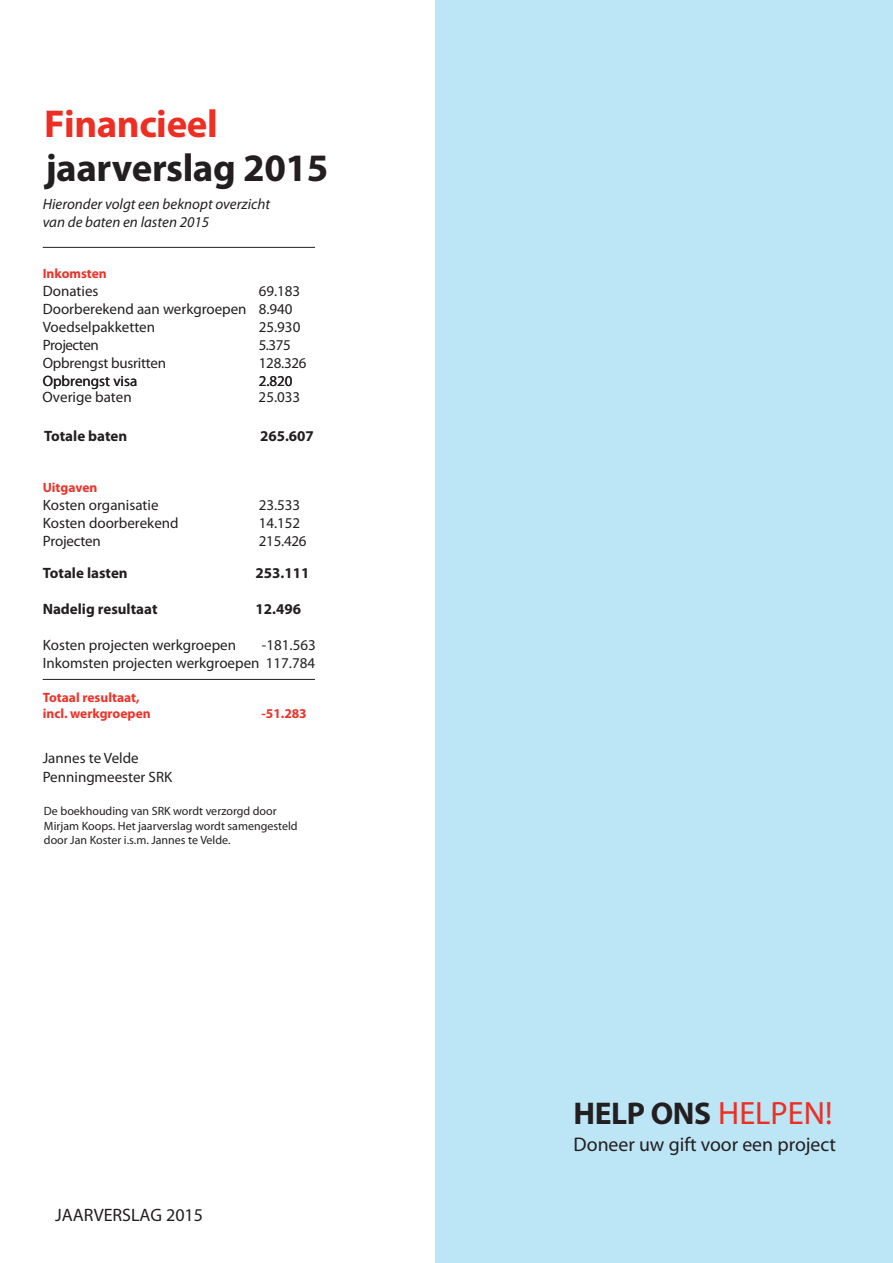
<style>
.page{position:relative;width:893px;height:1263px;background:#fff}
.page>*{position:absolute;margin:0;border:0;box-sizing:border-box;transform-origin:0 0}
.t1{font:700 39px "Myriad Pro";letter-spacing:-.01em;color:#231f20}
.t2{font:700 39px "Myriad Pro";letter-spacing:-.01em;color:#ee2e22}
.t3{font:700 31.5px "Myriad Pro";letter-spacing:-.015em;color:#231f20}
.t4{font:19.8px "Myriad Pro";color:#231f20}
.t5{font:18px "Myriad Pro";color:#231f20}
.t6{font:15px/18px "Myriad Pro";color:#231f20}
.t7{font:700 15px "Myriad Pro";color:#231f20}
.t8{font:italic 15px/18px "Myriad Pro";color:#231f20}
.t9{font:15px "Myriad Pro";letter-spacing:-.03em;color:#231f20}
.t10{font:700 13.5px/16.2px "Myriad Pro";color:#ef3229}
.t11{font:12px/14.4px "Myriad Pro";color:#231f20}
.s1{font-size:22.5px;color:#fff}
.s2{font-weight:400;font-size:32.4px;color:#ee2e22}
</style>
<div class="page">
<div style="left:435px;top:0;width:458px;height:1263px;background:#bce5f6"></div>
<hr style="left:43px;top:247px;width:272px;height:1px;background:#231f20">
<hr style="left:43px;top:679px;width:272px;height:1px;background:#231f20">
<h1 class="t2" style="left:44px;top:99px;width:175px">Financieel</h1>
<h1 class="t1" style="left:46px;top:143px;width:284px">jaarverslag 2015</h1>
<p class="t8" style="left:43px;top:194px;width:229px">Hieronder volgt een beknopt overzicht van de baten en lasten 2015</p>
<p class="t10" style="left:43px;top:264px;width:66px">Inkomsten</p>
<p class="t6" style="left:43px;top:281px;width:57px">Donaties</p>
<p class="t6" style="left:43px;top:281px;width:259px;text-indent:216px">69.183<br>Doorberekend aan werkgroepen 8.940<br>Voedselpakketten</p>
<p class="t6" style="left:259px;top:317px;width:43px">25.930</p>
<p class="t9" style="left:43px;top:335px;width:57px">Projecten</p>
<p class="t6" style="left:259px;top:335px;width:33px">5.375</p>
<p class="t6" style="left:43px;top:388px;width:91px">Overige baten</p>
<p class="t6" style="left:259px;top:388px;width:43px">25.033</p>
<p class="t6" style="left:43px;top:353px;width:125px">Opbrengst busritten</p>
<p class="t6" style="left:259px;top:353px;width:49px">128.326</p>
<p class="t6" style="left:43px;top:371px;width:96px">Opbrengst visa</p>
<p class="t6" style="left:259px;top:371px;width:35px">2.820</p>
<p class="t7" style="left:44px;top:426px;width:85px">Totale baten</p>
<p class="t7" style="left:260px;top:426px;width:55px">265.607</p>
<p class="t10" style="left:43px;top:479px;width:56px">Uitgaven</p>
<p class="t6" style="left:43px;top:496px;width:117px">Kosten organisatie</p>
<p class="t6" style="left:259px;top:496px;width:43px">23.533</p>
<p class="t6" style="left:43px;top:514px;width:137px">Kosten doorberekend</p>
<p class="t6" style="left:259px;top:514px;width:43px">14.152</p>
<p class="t6" style="left:43px;top:532px;width:60px">Projecten</p>
<p class="t6" style="left:259px;top:532px;width:49px">215.426</p>
<p class="t7" style="left:43px;top:563px;width:87px">Totale lasten</p>
<p class="t7" style="left:256px;top:563px;width:55px">253.111</p>
<p class="t7" style="left:43px;top:599px;width:116px">Nadelig resultaat</p>
<p class="t7" style="left:256px;top:599px;width:47px">12.496</p>
<p class="t6" style="left:43px;top:635px;width:195px">Kosten projecten werkgroepen</p>
<p class="t6" style="left:43px;top:635px;width:275px;text-align:right">-181.563<br>Inkomsten projecten werkgroepen 117.784</p>
<p class="t10" style="left:43px;top:689px;width:109px">Totaal resultaat, incl. werkgroepen</p>
<p class="t10" style="left:261px;top:705px;width:47px">-51.283</p>
<p class="t6" style="left:43px;top:749px;width:131px;line-height:18.8px">Jannes te Velde<br>Penningmeester SRK</p>
<p class="t11" style="left:44px;top:804px;width:255px">De boekhouding van SRK wordt verzorgd door<br>Mirjam Koops. Het jaarverslag wordt samengesteld door Jan Koster i.s.m. Jannes te Velde.</p>
<p class="t5" style="left:6px;top:1203px;width:199px"><span class="s1">14</span> JAARVERSLAG 2015</p>
<h2 class="t3" style="left:574px;top:1092px;width:260px">HELP ONS <span class="s2">HELPEN!</span></h2>
<h3 class="t4" style="left:574px;top:1132px;width:264px">Doneer uw gift voor een project</h3>
</div>
